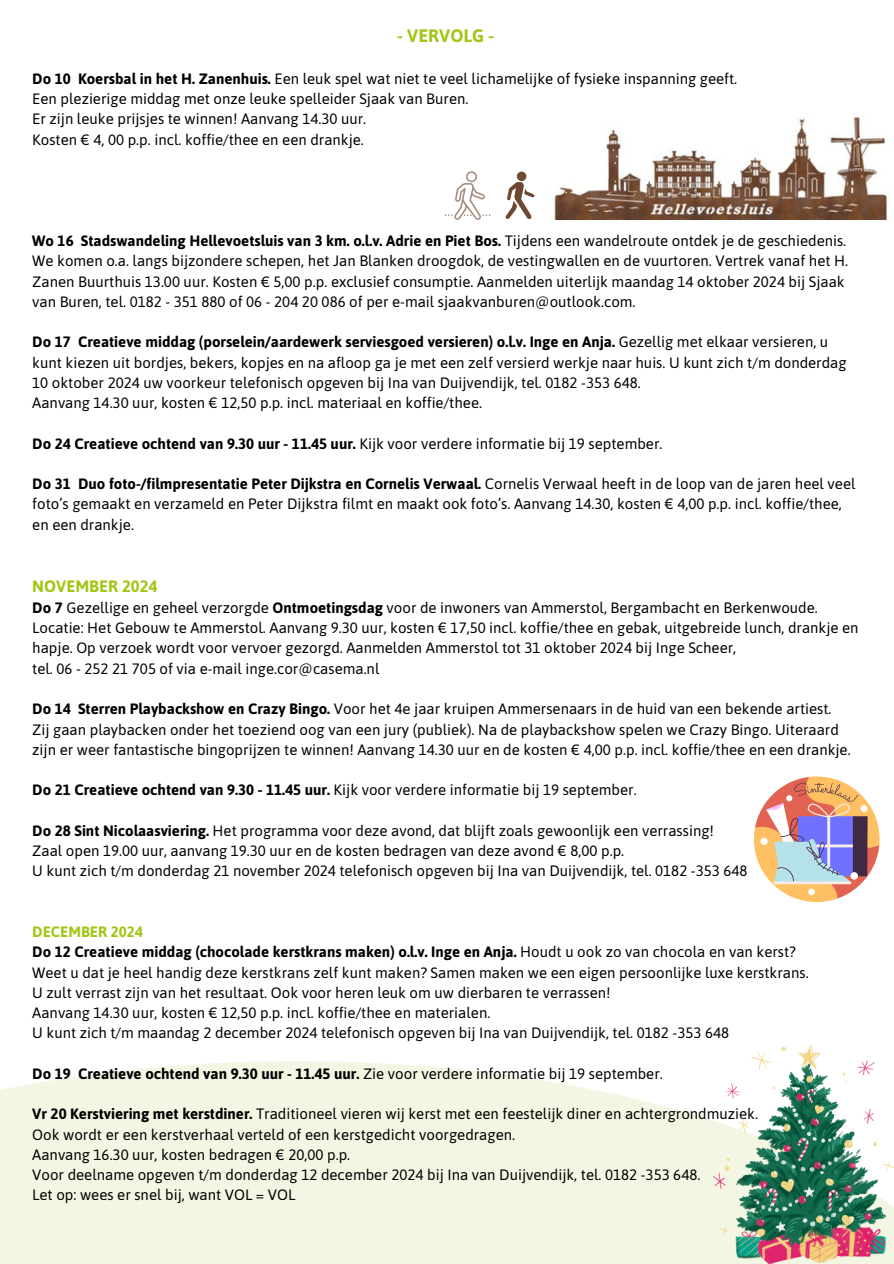
<style>
.page{position:relative;width:894px;height:1264px;background:#fff}
.page>*{position:absolute;margin:0;border:0;box-sizing:border-box;transform-origin:0 0}
.t1{font:700 18px "Asap";color:#a2c617}
.t2{font:700 16.5px "Asap";color:#a2c617}
.t3{font:15px/20.2px "Asap";color:#000}
.t4{font:700 15px "Asap";color:#000}
.t5{font:700 15px "Asap";color:#a2c617}
.s1{font-weight:700}
.s2{font-weight:400}
</style>
<div class="page">
<div style="left:0;top:1061px;width:893px;height:202px;background:#f2f6e2"></div>
<img style="left:554px;top:116px;width:334px;height:103px">
<svg style="left:505px;top:172px;width:29px;height:47px"></svg>
<svg style="left:445px;top:171px;width:45px;height:49px"></svg>
<svg style="left:754px;top:776px;width:126px;height:126px"></svg>
<img style="left:713px;top:1045px;width:180px;height:218px">
<h1 class="t1" style="left:397px;top:25px;width:99px">- VERVOLG -</h1>
<p class="t3" style="left:32px;top:68px;width:706px"><span class="s1">Do 10 Koersbal in het H. Zanenhuis.</span> Een leuk spel wat niet te veel lichamelijke of fysieke inspanning geeft.</p>
<p class="t3" style="left:32px;top:89px;width:437px">Een plezierige middag met onze leuke spelleider Sjaak van Buren.</p>
<p class="t3" style="left:32px;top:109px;width:335px">Er zijn leuke prijsjes te winnen! Aanvang 14.30 uur.</p>
<p class="t3" style="left:32px;top:129px;width:333px">Kosten € 4, 00 p.p. incl. koffie/thee en een drankje.</p>
<p class="t3" style="left:32px;top:230px;width:817px"><span class="s1">Wo 16 Stadswandeling Hellevoetsluis van 3 km. o.l.v. Adrie en Piet Bos.</span> Tijdens een wandelroute ontdek je de geschiedenis.<br>We komen o.a. langs bijzondere schepen, het Jan Blanken droogdok, de vestingwallen en de vuurtoren. Vertrek vanaf het H.<br>Zanen Buurthuis 13.00 uur. Kosten € 5,00 p.p. exclusief consumptie. Aanmelden uiterlijk maandag 14 oktober 2024 bij Sjaak van Buren, tel. 0182 - 351 880 of 06 - 204 20 086 of per e-mail sjaakvanburen@outlook.com.</p>
<p class="t3" style="left:32px;top:332px;width:815px"><span class="s1">Do 17 Creatieve middag (porselein/aardewerk serviesgoed versieren) o.l.v. Inge en Anja.</span> Gezellig met elkaar versieren, u kunt kiezen uit bordjes, bekers, kopjes en na afloop ga je met een zelf versierd werkje naar huis. U kunt zich t/m donderdag<br>10 oktober 2024 uw voorkeur telefonisch opgeven bij Ina van Duijvendijk, tel. 0182 -353 648.</p>
<p class="t3" style="left:32px;top:392px;width:451px">Aanvang 14.30 uur, kosten € 12,50 p.p. incl. materiaal en koffie/thee.</p>
<p class="t4" style="left:32px;top:434px;width:631px">Do 24 Creatieve ochtend van 9.30 uur - 11.45 uur. <span class="s2">Kijk voor verdere informatie bij 19 september.</span></p>
<p class="t3" style="left:32px;top:473px;width:824px"><span class="s1">Do 31 Duo foto-/filmpresentatie Peter Dijkstra en Cornelis Verwaal.</span> Cornelis Verwaal heeft in de loop van de jaren heel veel foto’s gemaakt en verzameld en Peter Dijkstra filmt en maakt ook foto’s. Aanvang 14.30, kosten € 4,00 p.p. incl. koffie/thee, en een drankje.</p>
<p class="t2" style="left:32px;top:576px;width:127px">NOVEMBER 2024</p>
<p class="t3" style="left:32px;top:597px;width:786px"><span class="s1">Do 7</span> Gezellige en geheel verzorgde <span class="s1">Ontmoetingsdag</span> voor de inwoners van Ammerstol, Bergambacht en Berkenwoude.</p>
<p class="t3" style="left:32px;top:617px;width:827px">Locatie: Het Gebouw te Ammerstol. Aanvang 9.30 uur, kosten € 17,50 incl. koffie/thee en gebak, uitgebreide lunch, drankje en hapje. Op verzoek wordt voor vervoer gezorgd. Aanmelden Ammerstol tot 31 oktober 2024 bij Inge Scheer,</p>
<p class="t3" style="left:32px;top:658px;width:348px">tel. 06 - 252 21 705 of via e-mail inge.cor@casema.nl</p>
<p class="t3" style="left:32px;top:698px;width:800px"><span class="s1">Do 14 Sterren Playbackshow en Crazy Bingo.</span> Voor het 4e jaar kruipen Ammersenaars in de huid van een bekende artiest.</p>
<p class="t3" style="left:32px;top:719px;width:819px">Zij gaan playbacken onder het toeziend oog van een jury (publiek). Na de playbackshow spelen we Crazy Bingo. Uiteraard zijn er weer fantastische bingoprijzen te winnen! Aanvang 14.30 uur en de kosten € 4,00 p.p. incl. koffie/thee en een drankje.</p>
<p class="t3" style="left:32px;top:779px;width:605px"><span class="s1">Do 21 Creatieve ochtend van 9.30 - 11.45 uur.</span> Kijk voor verdere informatie bij 19 september.</p>
<p class="t3" style="left:32px;top:820px;width:683px"><span class="s1">Do 28 Sint Nicolaasviering.</span> Het programma voor deze avond, dat blijft zoals gewoonlijk een verrassing!</p>
<p class="t3" style="left:32px;top:840px;width:593px">Zaal open 19.00 uur, aanvang 19.30 uur en de kosten bedragen van deze avond € 8,00 p.p.</p>
<p class="t3" style="left:32px;top:860px;width:716px">U kunt zich t/m donderdag 21 november 2024 telefonisch opgeven bij Ina van Duijvendijk, tel. 0182 -353 648</p>
<p class="t5" style="left:32px;top:923px;width:112px">DECEMBER 2024</p>
<p class="t4" style="left:32px;top:943px;width:765px">Do 12 Creatieve middag (chocolade kerstkrans maken) o.l.v. Inge en Anja. <span class="s2">Houdt u ook zo van chocola en van kerst?</span></p>
<p class="t3" style="left:32px;top:962px;width:777px">Weet u dat je heel handig deze kerstkrans zelf kunt maken? Samen maken we een eigen persoonlijke luxe kerstkrans.</p>
<p class="t3" style="left:32px;top:982px;width:579px">U zult verrast zijn van het resultaat. Ook voor heren leuk om uw dierbaren te verrassen!</p>
<p class="t3" style="left:32px;top:1002px;width:459px">Aanvang 14.30 uur, kosten € 12,50 p.p. incl. koffie/thee en materialen.</p>
<p class="t3" style="left:32px;top:1022px;width:698px">U kunt zich t/m maandag 2 december 2024 telefonisch opgeven bij Ina van Duijvendijk, tel. 0182 -353 648</p>
<p class="t4" style="left:32px;top:1064px;width:632px">Do 19 Creatieve ochtend van 9.30 uur - 11.45 uur. <span class="s2">Zie voor verdere informatie bij 19 september.</span></p>
<p class="t3" style="left:32px;top:1103px;width:727px"><span class="s1">Vr 20 Kerstviering met kerstdiner.</span> Traditioneel vieren wij kerst met een feestelijk diner en achtergrondmuziek.</p>
<p class="t3" style="left:32px;top:1124px;width:484px">Ook wordt er een kerstverhaal verteld of een kerstgedicht voorgedragen.</p>
<p class="t3" style="left:32px;top:1144px;width:319px">Aanvang 16.30 uur, kosten bedragen € 20,00 p.p.</p>
<p class="t3" style="left:32px;top:1164px;width:669px">Voor deelname opgeven t/m donderdag 12 december 2024 bij Ina van Duijvendijk, tel. 0182 -353 648.</p>
<p class="t3" style="left:32px;top:1184px;width:264px">Let op: wees er snel bij, want VOL = VOL</p>
</div>
